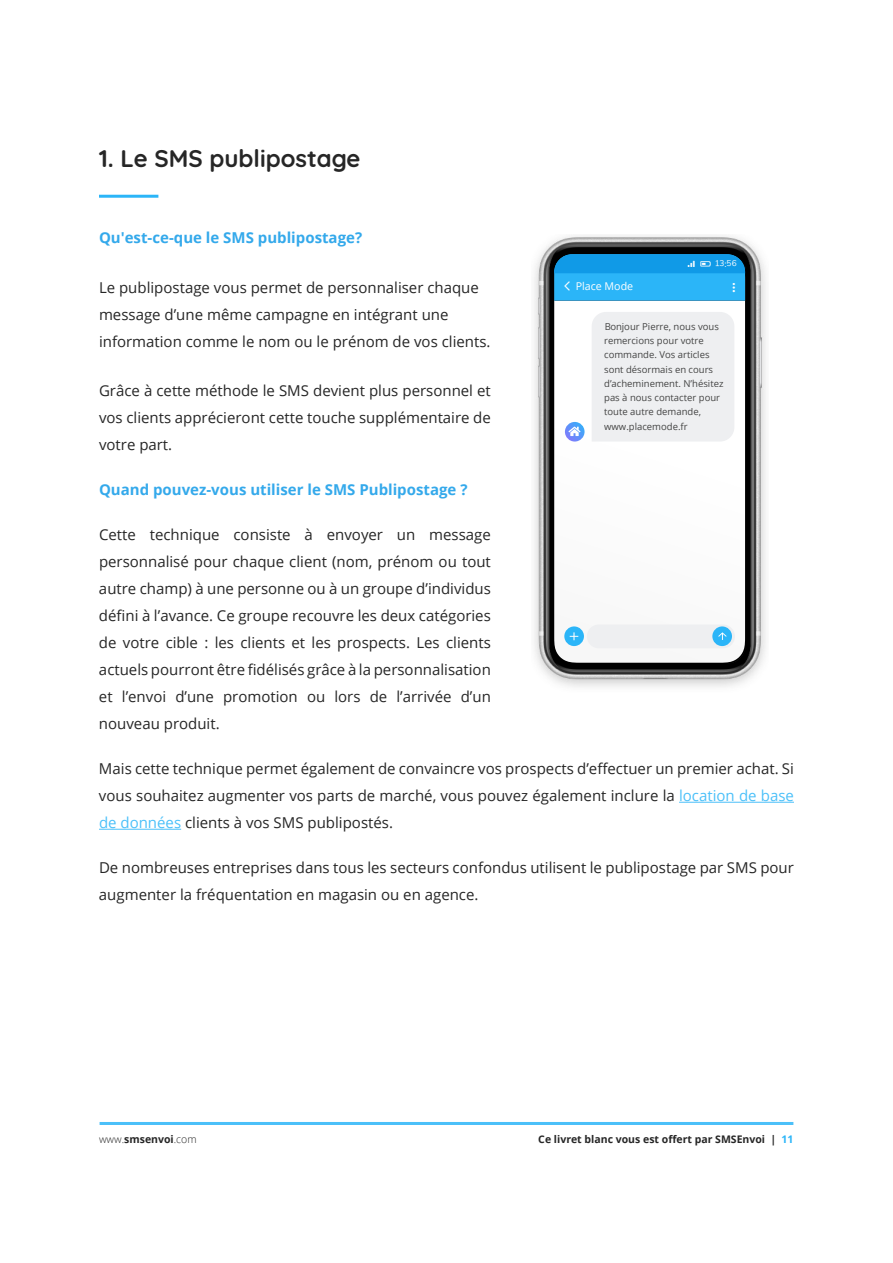
<style>
.page{position:relative;width:893px;height:1263px;background:#fff}
.page>*{position:absolute;margin:0;border:0;box-sizing:border-box;transform-origin:0 0}
.t1{font:700 24px "Quicksand";color:#262626}
.t2{font:15px/27px "Open Sans";color:#262626;text-align:justify}
.t3{font:700 15px "Open Sans";color:#34a9eb}
.t4{font:10.65px "Open Sans";color:#fff}
.t5{font:700 10.5px "Open Sans";color:#262626}
.t6{font:300 10.5px "Open Sans";color:#262626}
.t7{font:9.45px/14.2px "Open Sans";color:#454545}
.t8{font:8.25px "Open Sans";color:#fff}
.s1{color:#4bc0f9}
.s2{font-weight:700}
.s3{color:#2bb5f8}
</style>
<div class="page">
<hr style="left:100px;top:1122px;width:693px;height:3px;background:#4bc0f9">
<hr style="left:679px;top:802px;width:115px;height:1px;background:#4bc0f9">
<hr style="left:99px;top:829px;width:82px;height:1px;background:#4bc0f9">
<img style="left:534px;top:235px;width:232px;height:452px">
<svg style="left:552px;top:252px;width:196px;height:413px"></svg>
<div style="left:587px;top:624px;width:148px;height:24px;background:#eeeff1;border-radius:12px"></div>
<div style="left:712px;top:626px;width:20px;height:20px;background:#2bb5f8;border-radius:50%"></div>
<div style="left:564px;top:626px;width:20px;height:20px;background:#2bb5f8;border-radius:50%"></div>
<svg style="left:570px;top:632px;width:8px;height:8px"></svg>
<svg style="left:718px;top:632px;width:8px;height:8px"></svg>
<div style="left:592px;top:312px;width:142px;height:129px;background:#eeeff1"></div>
<svg style="left:565px;top:422px;width:19px;height:19px"></svg>
<svg style="left:568px;top:427px;width:12px;height:9px"></svg>
<hr style="left:99px;top:195px;width:59px;height:3px;background:#2bb5f8">
<svg style="left:554px;top:254px;width:191px;height:47px;background:#20a6eb"></svg>
<h1 class="t1" style="left:99px;top:138px;width:263px">1. Le SMS publipostage</h1>
<p class="t3" style="left:99px;top:227px;width:265px">Qu'est-ce-que le SMS publipostage?</p>
<p class="t2" style="left:99px;top:273px;width:393px;text-align:left">Le publipostage vous permet de personnaliser chaque message d’une même campagne en intégrant une information comme le nom ou le prénom de vos clients.</p>
<p class="t2" style="left:99px;top:377px;width:393px">Grâce à cette méthode le SMS devient plus personnel et vos clients apprécieront cette touche supplémentaire de votre part.</p>
<p class="t3" style="left:99px;top:479px;width:370px">Quand pouvez-vous utiliser le SMS Publipostage ?</p>
<p class="t2" style="left:99px;top:521px;width:393px">Cette technique consiste à envoyer un message personnalisé pour chaque client (nom, prénom ou tout autre champ) à une personne ou à un groupe d’individus défini à l’avance. Ce groupe recouvre les deux catégories de votre cible : les clients et les prospects. Les clients actuels pourront être fidélisés grâce à la personnalisation et l’envoi d’une promotion ou lors de l’arrivée d’un nouveau produit.</p>
<p class="t2" style="left:99px;top:755px;width:696px">Mais cette technique permet également de convaincre vos prospects d’effectuer un premier achat. Si vous souhaitez augmenter vos parts de marché, vous pouvez également inclure la <span class="s1">location de base de données</span> clients à vos SMS publipostés.</p>
<p class="t2" style="left:99px;top:854px;width:696px">De nombreuses entreprises dans tous les secteurs confondus utilisent le publipostage par SMS pour augmenter la fréquentation en magasin ou en agence.</p>
<p class="t8" style="left:720px;top:258px;width:9px">✓:</p>
<p class="t4" style="left:576px;top:279px;width:59px">Place Mode</p>
<p class="t7" style="left:604px;top:319px;width:121px">Bonjour Pierre, nous vous remercions pour votre commande. Vos articles sont désormais en cours d’acheminement. N’hésitez pas à nous contacter pour toute autre demande, www.placemode.fr</p>
<p class="t6" style="left:99px;top:1132px;width:99px">www.<span class="s2">smsenvoi</span>.com</p>
<p class="t5" style="left:538px;top:1132px;width:257px">Ce livret blanc vous est offert par SMSEnvoi | <span class="s3">11</span></p>
</div>
